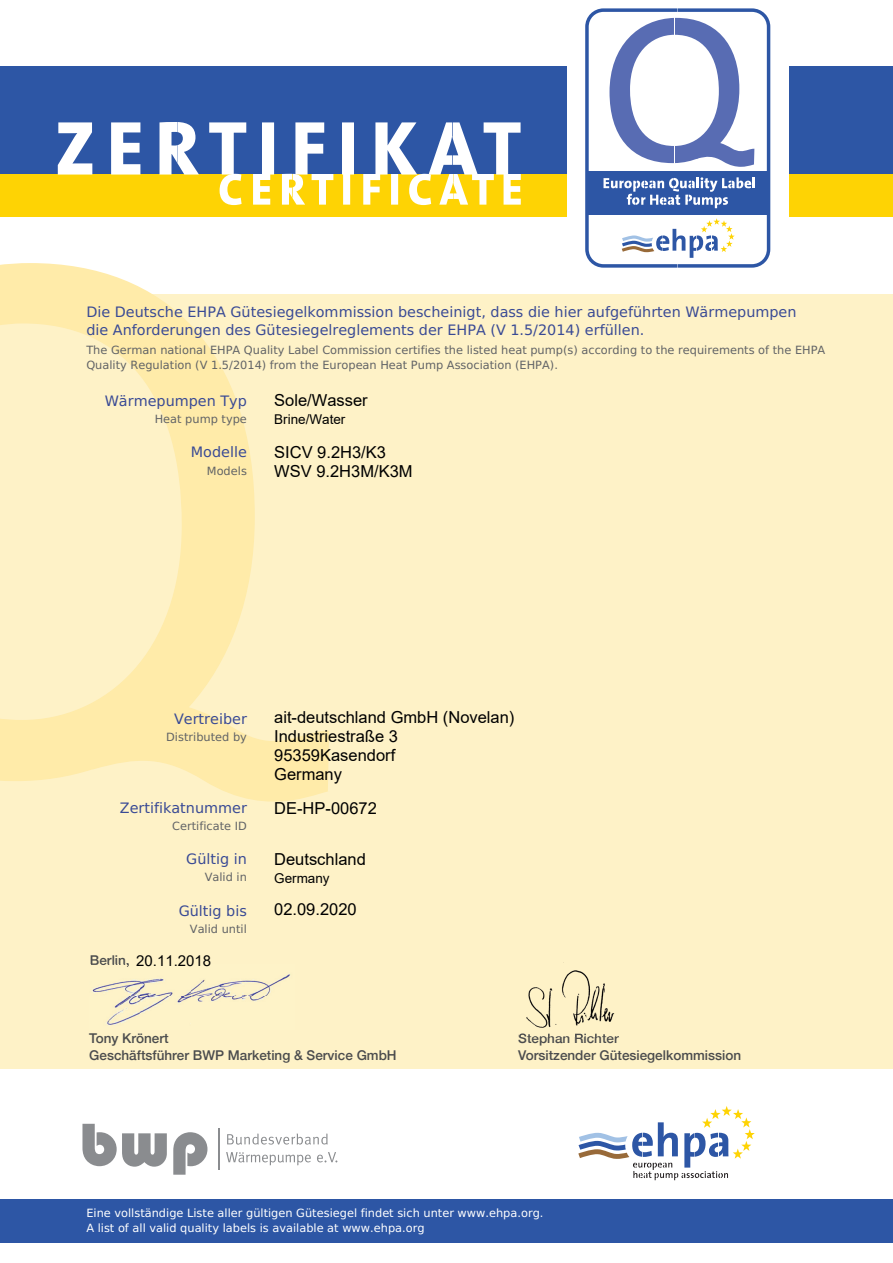
<style>
.page{position:relative;width:893px;height:1263px;background:#fff}
.page>*{position:absolute;margin:0;border:0;box-sizing:border-box;transform-origin:0 0}
.t1{font:16.5px/19px "Arial";color:#000}
.t2{font:15px "Arial";color:#000}
.t3{font:14.4px/18px "DejaVu Sans";color:#394a95}
.t4{font:500 13.5px/16.2px "Helvetica Neue";color:#4b4c4d}
.t5{font:13.5px "Arial";color:#000}
.t6{font:11.4px/14.2px "DejaVu Sans";color:#616366}
.t7{font:11.4px/14.2px "DejaVu Sans";color:#fff}
</style>
<div class="page">
<div style="left:0;top:294px;width:893px;height:775px;background:#fef2c7"></div>
<svg style="left:0;top:263px;width:329px;height:539px"></svg>
<div style="left:0;top:174px;width:566px;height:42px;background:#fed304"></div>
<div style="left:789px;top:174px;width:104px;height:42px;background:#fed304"></div>
<div style="left:0;top:66px;width:566px;height:108px;background:#2d56a5"></div>
<div style="left:0;top:1199px;width:893px;height:44px;background:#2d56a5"></div>
<div style="left:789px;top:66px;width:104px;height:108px;background:#2d56a5"></div>
<svg style="left:585px;top:8px;width:185px;height:260px"></svg>
<svg style="left:578px;top:1106px;width:177px;height:74px"></svg>
<svg style="left:58px;top:122px;width:463px;height:83px"></svg>
<svg style="left:82px;top:1124px;width:85px;height:43px"></svg>
<svg style="left:173px;top:1132px;width:34px;height:43px"></svg>
<hr style="left:218px;top:1128px;width:2px;height:42px;background:#8a8c8f">
<svg style="left:226px;top:1152px;width:111px;height:13px"></svg>
<svg style="left:227px;top:1133px;width:101px;height:12px"></svg>
<img style="left:92px;top:974px;width:199px;height:52px">
<img style="left:91px;top:964px;width:38px;height:3px">
<img style="left:526px;top:962px;width:89px;height:66px">
<img style="left:519px;top:1033px;width:100px;height:4px">
<p class="t3" style="left:86px;top:303px;width:712px">Die Deutsche EHPA Gütesiegelkommission bescheinigt, dass die hier aufgeführten Wärmepumpen die Anforderungen des Gütesiegelreglements der EHPA (V 1.5/2014) erfüllen.</p>
<p class="t6" style="left:86px;top:343px;width:741px">The German national EHPA Quality Label Commission certifies the listed heat pump(s) according to the requirements of the EHPA<br>Quality Regulation (V 1.5/2014) from the European Heat Pump Association (EHPA).</p>
<p class="t3" style="left:105px;top:391px;width:144px">Wärmepumpen Typ</p>
<p class="t6" style="left:155px;top:412px;width:94px">Heat pump type</p>
<p class="t3" style="left:191px;top:443px;width:58px">Modelle</p>
<p class="t6" style="left:207px;top:463px;width:42px">Models</p>
<h1 class="t1" style="left:274px;top:391px;width:95px">Sole/Wasser</h1>
<h1 class="t1" style="left:274px;top:443px;width:140px">SICV 9.2H3/K3<br>WSV 9.2H3M/K3M</h1>
<p class="t5" style="left:274px;top:410px;width:73px">Brine/Water</p>
<p class="t3" style="left:174px;top:709px;width:74px">Vertreiber</p>
<p class="t6" style="left:166px;top:729px;width:82px">Distributed by</p>
<p class="t3" style="left:120px;top:798px;width:129px">Zertifikatnummer</p>
<p class="t6" style="left:172px;top:818px;width:76px">Certificate ID</p>
<p class="t3" style="left:186px;top:850px;width:62px">Gültig in</p>
<p class="t6" style="left:205px;top:870px;width:44px">Valid in</p>
<p class="t3" style="left:179px;top:901px;width:70px">Gültig bis</p>
<p class="t6" style="left:190px;top:921px;width:59px">Valid until</p>
<h2 class="t2" style="left:136px;top:950px;width:77px">20.11.2018</h2>
<p class="t4" style="left:90px;top:951px;width:41px">Berlin,</p>
<h1 class="t1" style="left:274px;top:708px;width:242px">ait-deutschland GmbH (Novelan)<br>Industriestraße 3<br>95359Kasendorf<br>Germany</h1>
<h1 class="t1" style="left:274px;top:798px;width:104px">DE-HP-00672</h1>
<h1 class="t1" style="left:274px;top:849px;width:93px">Deutschland</h1>
<p class="t5" style="left:274px;top:869px;width:57px">Germany</p>
<h1 class="t1" style="left:274px;top:900px;width:84px">02.09.2020</h1>
<p class="t4" style="left:89px;top:1029px;width:309px">Tony Krönert<br>Geschäftsführer BWP Marketing &amp; Service GmbH</p>
<p class="t4" style="left:518px;top:1029px;width:224px">Stephan Richter<br>Vorsitzender Gütesiegelkommission</p>
<p class="t7" style="left:86px;top:1206px;width:459px">Eine vollständige Liste aller gültigen Gütesiegel findet sich unter www.ehpa.org.<br>A list of all valid quality labels is available at www.ehpa.org</p>
</div>
